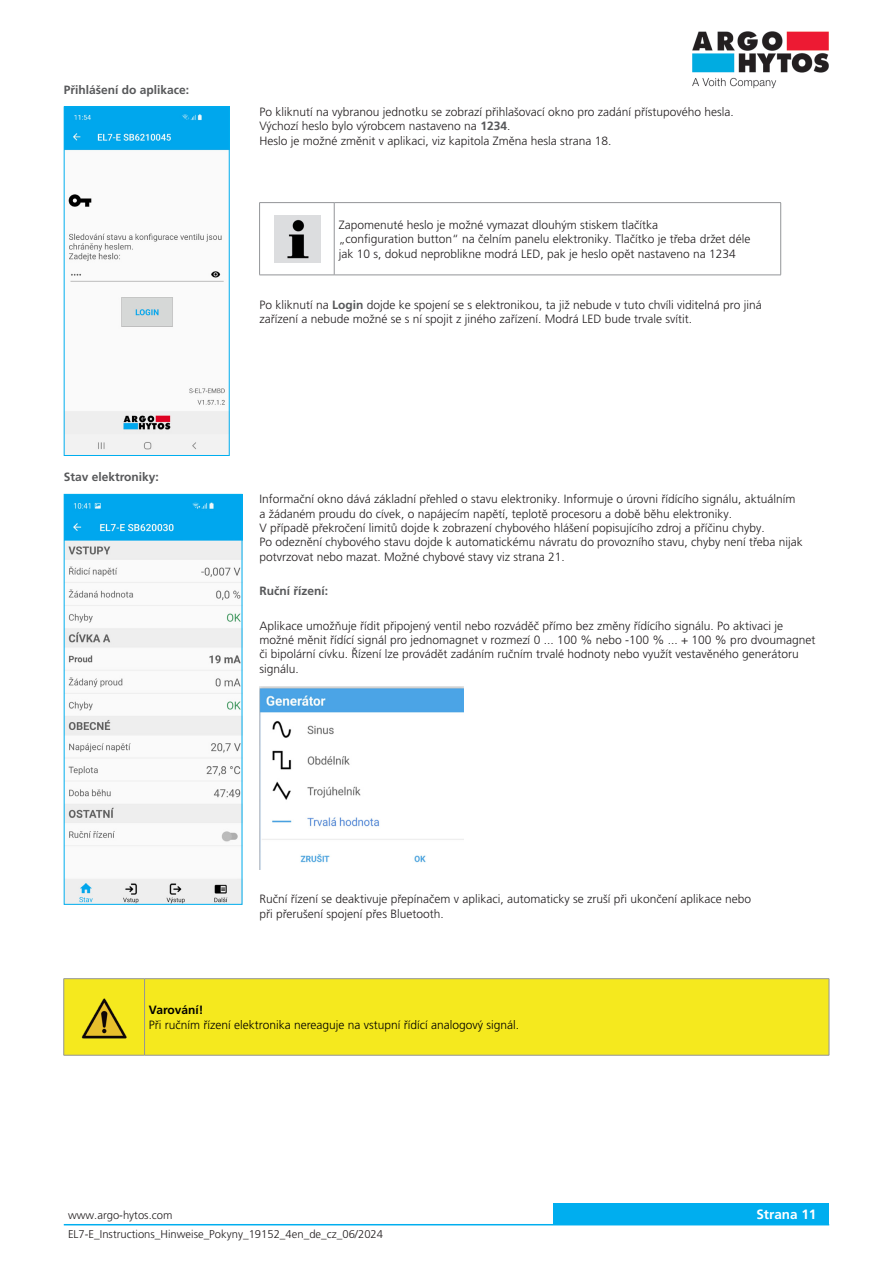
<style>
.page{position:relative;width:893px;height:1263px;background:#fff}
.page>*{position:absolute;margin:0;border:0;box-sizing:border-box;transform-origin:0 0}
.t1{font:700 13.5px "Frutiger LT Pro";color:#fff}
._06_Text{font:300 12px/14.4px "Frutiger LT Pro";color:#231f20}
._06_Text__odsaz_1mm{font:300 12px/14.4px "Frutiger LT Pro";color:#231f20}
._06_Text__odsaz_1mm-2{font:300 12px "Frutiger LT Pro";color:#000}
._05_Subline_Copytext{font:700 12px "Frutiger LT Pro";color:#57585a}
._05_Subline_Copytext-2{font:700 12px "Frutiger LT Pro";color:#000}
.t2{font:300 11.25px "Frutiger LT Pro";color:#231f20}
.s1{font-weight:700;color:#57585a}
</style>
<div class="page">
<div style="left:553px;top:1203px;width:276px;height:22px;background:#00aeef"></div>
<hr style="left:64px;top:1224px;width:765px;height:1px;background:#00aeef">
<hr style="left:259px;top:202px;width:75px;height:1px;background:#939598">
<hr style="left:259px;top:203px;width:1px;height:72px;background:#939598">
<hr style="left:259px;top:275px;width:75px;height:1px;background:#939598">
<hr style="left:334px;top:202px;width:447px;height:1px;background:#939598">
<hr style="left:334px;top:203px;width:1px;height:72px;background:#939598">
<hr style="left:780px;top:203px;width:1px;height:72px;background:#939598">
<hr style="left:334px;top:275px;width:447px;height:1px;background:#939598">
<div style="left:64px;top:979px;width:765px;height:76px;background:#f5e91e"></div>
<hr style="left:64px;top:978px;width:81px;height:1px;background:#939598">
<hr style="left:63px;top:979px;width:1px;height:76px;background:#939598">
<hr style="left:64px;top:1055px;width:81px;height:1px;background:#939598">
<hr style="left:145px;top:978px;width:684px;height:1px;background:#939598">
<hr style="left:144px;top:979px;width:1px;height:76px;background:#939598">
<hr style="left:829px;top:979px;width:1px;height:76px;background:#939598">
<hr style="left:145px;top:1055px;width:684px;height:1px;background:#939598">
<img style="left:81px;top:998px;width:47px;height:41px">
<img style="left:692px;top:31px;width:137px;height:57px">
<img style="left:66px;top:109px;width:162px;height:345px">
<div style="left:64px;top:107px;width:166px;height:349px;border:1px solid #00aeef"></div>
<img style="left:275px;top:215px;width:46px;height:47px">
<img style="left:66px;top:496px;width:174px;height:407px">
<div style="left:64px;top:494px;width:178px;height:411px;border:1px solid #00aeef"></div>
<img style="left:259px;top:687px;width:204px;height:182px">
<p class="_05_Subline_Copytext" style="left:64px;top:83px;width:127px">Přihlášení do aplikace:</p>
<p class="_05_Subline_Copytext" style="left:64px;top:470px;width:97px">Stav elektroniky:</p>
<p class="_06_Text" style="left:259px;top:105px;width:476px">Po kliknutí na vybranou jednotku se zobrazí přihlašovací okno pro zadání přístupového hesla.</p>
<p class="_06_Text" style="left:259px;top:119px;width:252px">Výchozí heslo bylo výrobcem nastaveno na <span class="s1">1234</span>.</p>
<p class="_06_Text" style="left:259px;top:133px;width:354px">Heslo je možné změnit v aplikaci, viz kapitola Změna hesla strana 18.</p>
<p class="_06_Text__odsaz_1mm" style="left:339px;top:218px;width:413px">Zapomenuté heslo je možné vymazat dlouhým stiskem tlačítka<br>„configuration button“ na čelním panelu elektroniky. Tlačítko je třeba držet déle jak 10 s, dokud neproblikne modrá LED, pak je heslo opět nastaveno na 1234</p>
<p class="_06_Text" style="left:259px;top:297px;width:504px">Po kliknutí na <span class="s1">Login</span> dojde ke spojení se s elektronikou, ta již nebude v tuto chvíli viditelná pro jiná zařízení a nebude možné se s ní spojit z jiného zařízení. Modrá LED bude trvale svítit.</p>
<p class="_06_Text" style="left:259px;top:492px;width:538px">Informační okno dává základní přehled o stavu elektroniky. Informuje o úrovni řídícího signálu, aktuálním a žádaném proudu do cívek, o napájecím napětí, teplotě procesoru a době běhu elektroniky.</p>
<p class="_06_Text" style="left:259px;top:521px;width:545px">V případě překročení limitů dojde k zobrazení chybového hlášení popisujícího zdroj a příčinu chyby.<br>Po odeznění chybového stavu dojde k automatickému návratu do provozního stavu, chyby není třeba nijak potvrzovat nebo mazat. Možné chybové stavy viz strana 21.</p>
<p class="_05_Subline_Copytext" style="left:259px;top:584px;width:70px">Ruční řízení:</p>
<p class="_06_Text" style="left:259px;top:618px;width:525px">Aplikace umožňuje řídit připojený ventil nebo rozváděč přímo bez změny řídícího signálu. Po aktivaci je</p>
<p class="_06_Text" style="left:259px;top:633px;width:558px">možné měnit řídící signál pro jednomagnet v rozmezí 0 ... 100 % nebo -100 % ... + 100 % pro dvoumagnet</p>
<p class="_06_Text" style="left:259px;top:647px;width:541px">či bipolární cívku. Řízení lze provádět zadáním ručním trvalé hodnoty nebo využít vestavěného generátoru</p>
<p class="_06_Text" style="left:259px;top:662px;width:41px">signálu.</p>
<p class="_06_Text" style="left:259px;top:892px;width:493px">Ruční řízení se deaktivuje přepínačem v aplikaci, automaticky se zruší při ukončení aplikace nebo při přerušení spojení přes Bluetooth.</p>
<p class="_05_Subline_Copytext-2" style="left:149px;top:1003px;width:56px">Varování!</p>
<p class="_06_Text__odsaz_1mm-2" style="left:149px;top:1017px;width:372px">Při ručním řízení elektronika nereaguje na vstupní řídící analogový signál.</p>
<p class="t2" style="left:68px;top:1209px;width:106px">www.argo-hytos.com</p>
<p class="t1" style="left:756px;top:1206px;width:62px">Strana 11</p>
<p class="t2" style="left:68px;top:1227px;width:317px">EL7-E_Instructions_Hinweise_Pokyny_19152_4en_de_cz_06/2024</p>
</div>
